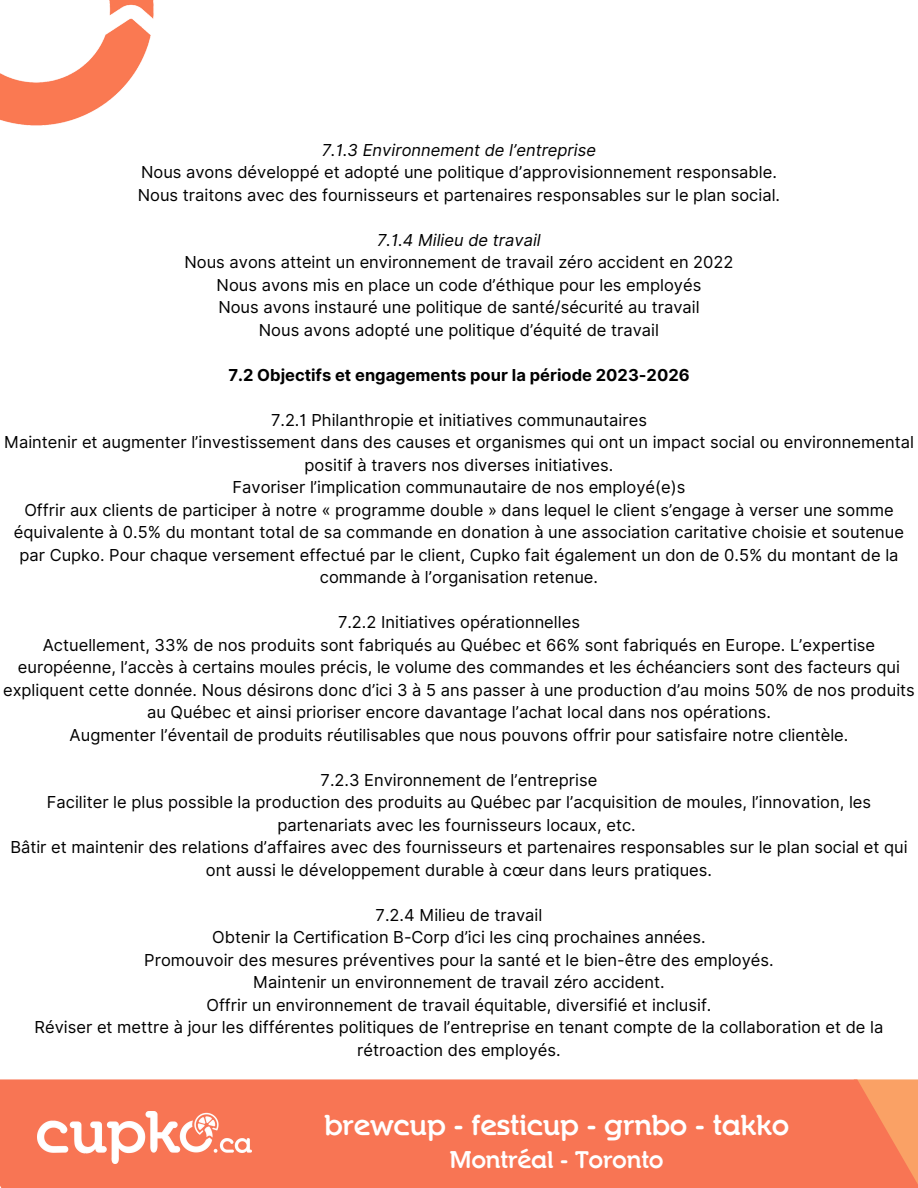
<style>
.page{position:relative;width:918px;height:1188px;background:#fff}
.page>*{position:absolute;margin:0;border:0;box-sizing:border-box;transform-origin:0 0}
.t1{font:700 28.05px "Ponsi Rounded";color:#fff}
.t2{font:700 23.55px "Ponsi Rounded";color:#fff}
.t3{font:16.5px/22.5px "Inter";color:#000;text-align:center}
.t4{font:italic 16.5px "Inter";color:#000}
.t5{font:700 16.5px "Inter";color:#000}
</style>
<div class="page">
<img style="left:0;top:0;width:154px;height:126px">
<div style="left:0;top:1079px;width:918px;height:109px;background:#f87554"></div>
<img style="left:37px;top:1111px;width:214px;height:53px">
<p class="t4" style="left:322px;top:140px;width:276px">7.1.3 Environnement de l’entreprise</p>
<p class="t3" style="left:138px;top:161px;width:644px;text-align:left">Nous avons développé et adopté une politique d’approvisionnement responsable.<br>Nous traitons avec des fournisseurs et partenaires responsables sur le plan social.</p>
<p class="t4" style="left:377px;top:230px;width:165px">7.1.4 Milieu de travail</p>
<p class="t3" style="left:184px;top:251px;width:551px">Nous avons atteint un environnement de travail zéro accident en 2022<br>Nous avons mis en place un code d’éthique pour les employés<br>Nous avons instauré une politique de santé/sécurité au travail<br>Nous avons adopté une politique d’équité de travail</p>
<p class="t5" style="left:228px;top:365px;width:463px">7.2 Objectifs et engagements pour la période 2023-2026</p>
<p class="t3" style="left:4px;top:409px;width:911px">7.2.1 Philanthropie et initiatives communautaires<br>Maintenir et augmenter l’investissement dans des causes et organismes qui ont un impact social ou environnemental positif à travers nos diverses initiatives.<br>Favoriser l’implication communautaire de nos employé(e)s<br>Offrir aux clients de participer à notre « programme double » dans lequel le client s’engage à verser une somme équivalente à 0.5% du montant total de sa commande en donation à une association caritative choisie et soutenue par Cupko. Pour chaque versement effectué par le client, Cupko fait également un don de 0.5% du montant de la commande à l’organisation retenue.</p>
<p class="t3" style="left:3px;top:611px;width:913px">7.2.2 Initiatives opérationnelles<br>Actuellement, 33% de nos produits sont fabriqués au Québec et 66% sont fabriqués en Europe. L’expertise européenne, l’accès à certains moules précis, le volume des commandes et les échéanciers sont des facteurs qui expliquent cette donnée. Nous désirons donc d’ici 3 à 5 ans passer à une production d’au moins 50% de nos produits au Québec et ainsi prioriser encore davantage l’achat local dans nos opérations.<br>Augmenter l’éventail de produits réutilisables que nous pouvons offrir pour satisfaire notre clientèle.</p>
<p class="t3" style="left:10px;top:769px;width:899px">7.2.3 Environnement de l’entreprise<br>Faciliter le plus possible la production des produits au Québec par l’acquisition de moules, l’innovation, les partenariats avec les fournisseurs locaux, etc.<br>Bâtir et maintenir des relations d’affaires avec des fournisseurs et partenaires responsables sur le plan social et qui ont aussi le développement durable à cœur dans leurs pratiques.</p>
<p class="t3" style="left:35px;top:904px;width:850px">7.2.4 Milieu de travail<br>Obtenir la Certification B-Corp d’ici les cinq prochaines années.<br>Promouvoir des mesures préventives pour la santé et le bien-être des employés.<br>Maintenir un environnement de travail zéro accident.<br>Offrir un environnement de travail équitable, diversifié et inclusif.<br>Réviser et mettre à jour les différentes politiques de l’entreprise en tenant compte de la collaboration et de la rétroaction des employés.</p>
<h1 class="t1" style="left:324px;top:1109px;width:466px">brewcup - festicup - grnbo - takko</h1>
<h2 class="t2" style="left:450px;top:1146px;width:215px">Montréal - Toronto</h2>
</div>
